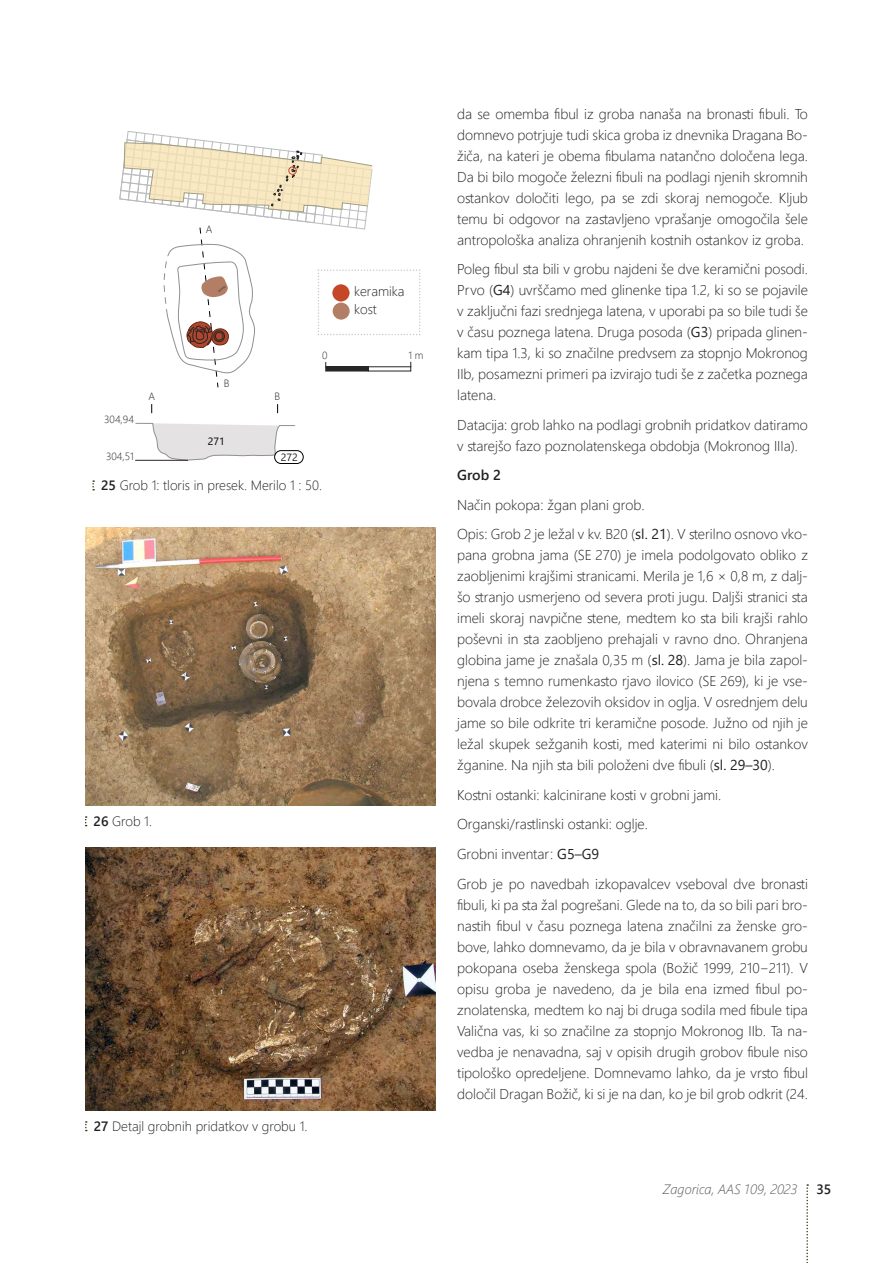
<style>
.page{position:relative;width:893px;height:1263px;background:#fff}
.page>*{position:absolute;margin:0;border:0;box-sizing:border-box;transform-origin:0 0}
.t1{font:300 14.25px/21px "Segoe UI";color:#231f20;text-align:justify}
.t2{font:600 14.25px "Segoe UI";color:#231f20}
.t3{font:300 13.5px/18.1px "Segoe UI";color:#231f20}
.t4{font:italic 300 13.5px "Segoe UI";color:#57585a}
.t5{font:600 13.5px "Segoe UI";color:#231f20}
.t6{font:300 10.5px "Segoe UI";color:#231f20}
.t7{font:10.5px "Segoe UI";color:#010100}
.t8{font:10.5px "Segoe UI";color:#231f20}
.t9{font:300 10.5px "Segoe UI";color:#272525}
.s1{font-weight:600}
.s2{font-weight:400}
</style>
<div class="page">
<div style="left:274px;top:450px;width:29px;height:14px;border:1px solid #010201;border-radius:6px"></div>
<svg style="left:135px;top:404px;width:160px;height:57px"></svg>
<svg style="left:119px;top:131px;width:302px;height:257px"></svg>
<img style="left:85px;top:528px;width:351px;height:278px">
<img style="left:85px;top:847px;width:351px;height:264px">
<svg style="left:85px;top:1121px;width:2px;height:10px"></svg>
<svg style="left:92px;top:480px;width:2px;height:10px"></svg>
<svg style="left:85px;top:816px;width:2px;height:10px"></svg>
<svg style="left:806px;top:1184px;width:2px;height:79px"></svg>
<p class="t6" style="left:206px;top:220px;width:8px">A</p>
<p class="t6" style="left:104px;top:410px;width:31px">304,94</p>
<p class="t6" style="left:106px;top:447px;width:29px">304,51</p>
<p class="t6" style="left:224px;top:374px;width:7px">B</p>
<p class="t6" style="left:148px;top:386px;width:8px">A</p>
<p class="t6" style="left:274px;top:386px;width:7px">B</p>
<p class="t7" style="left:208px;top:431px;width:18px">271</p>
<p class="t8" style="left:281px;top:447px;width:18px">272</p>
<p class="t3" style="left:354px;top:281px;width:52px">keramika kost</p>
<p class="t9" style="left:322px;top:345px;width:7px">0</p>
<p class="t9" style="left:408px;top:345px;width:17px">1 m</p>
<p class="t3" style="left:101px;top:475px;width:223px"><span class="s1">25</span> Grob 1: tloris in presek. Merilo 1 : 50.</p>
<p class="t3" style="left:94px;top:811px;width:60px"><span class="s1">26</span> Grob 1.</p>
<p class="t3" style="left:94px;top:1116px;width:215px"><span class="s1">27</span> Detajl grobnih pridatkov v grobu 1.</p>
<p class="t1" style="left:457px;top:102px;width:352px">da se omemba fibul iz groba nanaša na bronasti fibuli. To domnevo potrjuje tudi skica groba iz dnevnika Dragana Bo&shy;žiča, na kateri je obema fibulama natančno določena lega.<br>Da bi bilo mogoče železni fibuli na podlagi njenih skromnih ostankov določiti lego, pa se zdi skoraj nemogoče. Kljub temu bi odgovor na zastavljeno vprašanje omogočila šele antropološka analiza ohranjenih kostnih ostankov iz groba.</p>
<p class="t1" style="left:457px;top:257px;width:352px">Poleg fibul sta bili v grobu najdeni še dve keramični posodi.<br>Prvo (<span class="s2">G4</span>) uvrščamo med glinenke tipa 1.2, ki so se pojavile v zaključni fazi srednjega latena, v uporabi pa so bile tudi še v času poznega latena. Druga posoda (<span class="s2">G3</span>) pripada glinen&shy;kam tipa 1.3, ki so značilne predvsem za stopnjo Mokronog IIb, posamezni primeri pa izvirajo tudi še z začetka poznega latena.</p>
<p class="t1" style="left:457px;top:413px;width:352px">Datacija: grob lahko na podlagi grobnih pridatkov datiramo v starejšo fazo poznolatenskega obdobja (Mokronog IIIa).</p>
<p class="t2" style="left:457px;top:462px;width:46px">Grob 2</p>
<p class="t1" style="left:457px;top:489px;width:352px;line-height:29.5px">Način pokopa: žgan plani grob.<br>Opis: Grob 2 je ležal v kv. B20 (<span class="s2">sl. 21</span>). V sterilno osnovo vko-</p>
<p class="t1" style="left:457px;top:543px;width:352px">pana grobna jama (SE 270) je imela podolgovato obliko z zaobljenimi krajšimi stranicami. Merila je 1,6 × 0,8 m, z dalj&shy;šo stranjo usmerjeno od severa proti jugu. Daljši stranici sta imeli skoraj navpične stene, medtem ko sta bili krajši rahlo poševni in sta zaobljeno prehajali v ravno dno. Ohranjena globina jame je znašala 0,35 m (<span class="s2">sl. 28</span>). Jama je bila zapol&shy;njena s temno rumenkasto rjavo ilovico (SE 269), ki je vse&shy;bovala drobce železovih oksidov in oglja. V osrednjem delu jame so bile odkrite tri keramične posode. Južno od njih je ležal skupek sežganih kosti, med katerimi ni bilo ostankov žganine. Na njih sta bili položeni dve fibuli (<span class="s2">sl. 29–30</span>).</p>
<p class="t1" style="left:457px;top:779px;width:352px;line-height:29.5px;text-align:left">Kostni ostanki: kalcinirane kosti v grobni jami.<br>Organski/rastlinski ostanki: oglje.<br>Grobni inventar: <span class="s2">G5–G9<br></span>Grob je po navedbah izkopavalcev vseboval dve bronasti</p>
<p class="t1" style="left:457px;top:892px;width:352px">fibuli, ki pa sta žal pogrešani. Glede na to, da so bili pari bro&shy;nastih fibul v času poznega latena značilni za ženske gro&shy;bove, lahko domnevamo, da je bila v obravnavanem grobu pokopana oseba ženskega spola (Božič 1999, 210−211). V opisu groba je navedeno, da je bila ena izmed fibul po&shy;znolatenska, medtem ko naj bi druga sodila med fibule tipa Valična vas, ki so značilne za stopnjo Mokronog IIb. Ta na&shy;vedba je nenavadna, saj v opisih drugih grobov fibule niso tipološko opredeljene. Domnevamo lahko, da je vrsto fibul določil Dragan Božič, ki si je na dan, ko je bil grob odkrit (24.</p>
<p class="t4" style="left:663px;top:1176px;width:136px">Zagorica, AAS 109, 2023</p>
<p class="t5" style="left:816px;top:1176px;width:16px">35</p>
</div>
